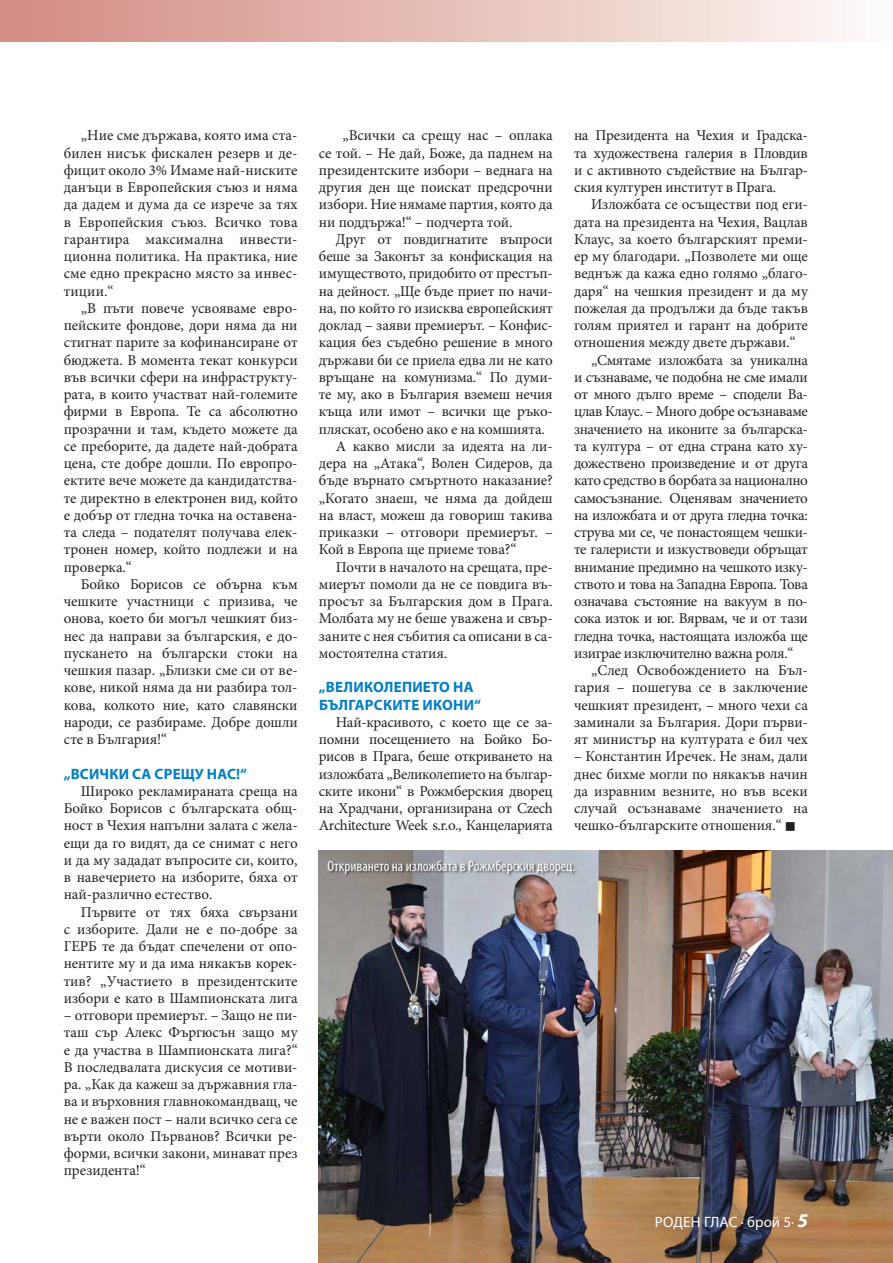
<style>
.page{position:relative;width:893px;height:1263px;background:#fff}
.page>*{position:absolute;margin:0;border:0;box-sizing:border-box;transform-origin:0 0}
.t1{font:15px/17.2px "Minion Pro";letter-spacing:-.01em;color:#231f20;text-align:justify}
.t2{font:700 15px/17.2px "Myriad Pro";letter-spacing:.015em;color:#007ec5}
.t3{font:condensed 15px "Myriad Pro";color:#fff}
.t4{font:15px "Minion Pro";letter-spacing:-.03em;color:#231f20}
.t5{font:15px "Myriad Pro";letter-spacing:.005em;color:#fff}
.s1{font-weight:700;font-style:italic;font-size:19.5px}
</style>
<div class="page">
<img style="left:319px;top:851px;width:574px;height:412px">
<div style="left:328px;top:859px;width:250px;height:18px;background:#231f20;opacity:.75"></div>
<div style="left:0;top:0;width:893px;height:42px;background:linear-gradient(to right,#d28980,#fdf9f6)"></div>
<p class="t1" style="left:64px;top:127px;width:235px;text-indent:17px">„Ние сме държава, която има ста&shy;билен нисък фискален резерв и де&shy;фицит около 3% Имаме най-ниските данъци в Европейския съюз и няма да дадем и дума да се изрече за тях в Европейския съюз. Всичко това гарантира максимална инвести&shy;ционна политика. На практика, ние сме едно прекрасно място за инвес&shy;тиции.“</p>
<p class="t1" style="left:64px;top:299px;width:235px;text-indent:17px">„В пъти повече усвояваме евро&shy;пейските фондове, дори няма да ни стигнат парите за кофинансиране от бюджета. В момента текат конкурси във всички сфери на инфраструкту&shy;рата, в които участват най-големите фирми в Европа. Те са абсолютно прозрачни и там, където можете да се преборите, да дадете най-добрата цена, сте добре дошли. По европро&shy;ектите вече можете да кандидатства&shy;те директно в електронен вид, който е добър от гледна точка на оставена&shy;та следа – подателят получава елек&shy;тронен номер, който подлежи и на проверка.“</p>
<p class="t1" style="left:64px;top:575px;width:235px;text-indent:17px">Бойко Борисов се обърна към чешките участници с призива, че онова, което би могъл чешкият биз&shy;нес да направи за българския, е до&shy;пускането на български стоки на чешкия пазар. „Близки сме си от ве&shy;кове, никой няма да ни разбира тол&shy;кова, колкото ние, като славянски народи, се разбираме. Добре дошли сте в България!“</p>
<p class="t2" style="left:64px;top:764px;width:185px">„Всички са срещу нас!“</p>
<p class="t1" style="left:64px;top:782px;width:235px;text-indent:17px">Широко рекламираната среща на Бойко Борисов с българската общ&shy;ност в Чехия напълни залата с жела&shy;ещи да го видят, да се снимат с него и да му зададат въпросите си, които, в навечерието на изборите, бяха от най-различно естество.</p>
<p class="t1" style="left:64px;top:903px;width:235px;text-indent:17px">Първите от тях бяха свързани с изборите. Дали не е по-добре за ГЕРБ те да бъдат спечелени от опо&shy;нентите му и да има някакъв корек&shy;тив? „Участието в президентските избори е като в Шампионската лига</p>
<p class="t1" style="left:64px;top:1007px;width:235px">– отговори премиерът. – Защо не пи&shy;таш сър Алекс Фъргюсън защо му е да участва в Шампионската лига?“ В последвалата дискусия се мотиви&shy;ра. „Как да кажеш за държавния гла&shy;ва и върховния главнокомандващ, че не е важен пост – нали всичко сега се върти около Първанов? Всички ре&shy;форми, всички закони, минават през президента!“</p>
<p class="t1" style="left:319px;top:127px;width:235px;text-indent:24px">„Всички са срещу нас – оплака се той. – Не дай, Боже, да паднем на президентските избори – веднага на другия ден ще поискат предсрочни избори. Ние нямаме партия, която да ни поддържа!“ – подчерта той.</p>
<p class="t1" style="left:336px;top:230px;width:218px">Друг от повдигнатите въпроси</p>
<p class="t1" style="left:319px;top:248px;width:235px">беше за Законът за конфискация на</p>
<p class="t1" style="left:319px;top:265px;width:235px">имуществото, придобито от престъп-</p>
<p class="t1" style="left:319px;top:282px;width:235px">на дейност. „Ще бъде приет по начи-</p>
<p class="t1" style="left:319px;top:299px;width:235px">на, по който го изисква европейският</p>
<p class="t1" style="left:319px;top:317px;width:235px">доклад – заяви премиерът. – Конфис-</p>
<p class="t1" style="left:319px;top:334px;width:235px">кация без съдебно решение в много</p>
<p class="t1" style="left:319px;top:351px;width:235px">държави би се приела едва ли не като</p>
<p class="t1" style="left:319px;top:368px;width:235px">връщане на комунизма.“ По думи-</p>
<p class="t1" style="left:319px;top:386px;width:235px">те му, ако в България вземеш нечия</p>
<p class="t1" style="left:319px;top:403px;width:235px">къща или имот – всички ще ръко-</p>
<p class="t1" style="left:319px;top:420px;width:227px">пляскат, особено ако е на комшията.</p>
<p class="t1" style="left:336px;top:437px;width:218px">А какво мисли за идеята на ли-</p>
<p class="t1" style="left:319px;top:455px;width:235px">дера на „Атака“, Волен Сидеров, да</p>
<p class="t1" style="left:319px;top:472px;width:235px">бъде върнато смъртното наказание?</p>
<p class="t1" style="left:319px;top:489px;width:235px">„Когато знаеш, че няма да дойдеш</p>
<p class="t1" style="left:319px;top:506px;width:235px">на власт, можеш да говориш такива</p>
<p class="t1" style="left:319px;top:524px;width:235px">приказки – отговори премиерът. –</p>
<p class="t1" style="left:319px;top:541px;width:199px">Кой в Европа ще приеме това?“</p>
<p class="t1" style="left:336px;top:558px;width:218px">Почти в началото на срещата, пре-</p>
<p class="t1" style="left:319px;top:575px;width:235px">миерът помоли да не се повдига въ-</p>
<p class="t1" style="left:319px;top:593px;width:235px">просът за Българския дом в Прага.</p>
<p class="t1" style="left:319px;top:610px;width:235px">Молбата му не беше уважена и свър-</p>
<p class="t1" style="left:319px;top:627px;width:235px">заните с нея събития са описани в са-</p>
<p class="t1" style="left:319px;top:644px;width:130px">мостоятелна статия.</p>
<p class="t2" style="left:319px;top:678px;width:164px">„Великолепието на българските икони“</p>
<p class="t1" style="left:319px;top:713px;width:235px;text-indent:17px">Най-красивото, с което ще се за&shy;помни посещението на Бойко Бо&shy;рисов в Прага, беше откриването на изложбата „Великолепието на българ&shy;ските икони“ в Рожмберския дворец на Храдчани, организирана от Czech Architecture Week s.r.o., Канцеларията</p>
<p class="t1" style="left:574px;top:127px;width:235px">на Президента на Чехия и Градска&shy;та художествена галерия в Пловдив и с активното съдействие на Българ&shy;ския културен институт в Прага.</p>
<p class="t1" style="left:591px;top:196px;width:218px">Изложбата се осъществи под еги-</p>
<p class="t1" style="left:574px;top:213px;width:235px">дата на президента на Чехия, Вацлав</p>
<p class="t1" style="left:574px;top:230px;width:235px">Клаус, за което българският преми-</p>
<p class="t1" style="left:574px;top:248px;width:235px">ер му благодари. „Позволете ми още</p>
<p class="t1" style="left:574px;top:265px;width:235px">веднъж да кажа едно голямо „благо-</p>
<p class="t1" style="left:574px;top:282px;width:235px">даря“ на чешкия президент и да му</p>
<p class="t1" style="left:574px;top:299px;width:235px">пожелая да продължи да бъде такъв</p>
<p class="t1" style="left:574px;top:317px;width:235px">голям приятел и гарант на добрите</p>
<p class="t1" style="left:574px;top:334px;width:223px">отношения между двете държави.“</p>
<p class="t1" style="left:591px;top:351px;width:218px">„Смятаме изложбата за уникална</p>
<p class="t1" style="left:574px;top:368px;width:235px">и съзнаваме, че подобна не сме имали</p>
<p class="t1" style="left:574px;top:386px;width:235px">от много дълго време – сподели Ва-</p>
<p class="t1" style="left:574px;top:403px;width:235px">цлав Клаус. – Много добре осъзнаваме</p>
<p class="t1" style="left:574px;top:420px;width:235px">значението на иконите за българска-</p>
<p class="t1" style="left:574px;top:437px;width:235px">та култура – от една страна като ху-</p>
<p class="t1" style="left:574px;top:455px;width:235px">дожествено произведение и от друга</p>
<p class="t1" style="left:574px;top:472px;width:235px">като средство в борбата за национално</p>
<p class="t1" style="left:574px;top:489px;width:235px">самосъзнание. Оценявам значението</p>
<p class="t1" style="left:574px;top:506px;width:235px">на изложбата и от друга гледна точка:</p>
<p class="t1" style="left:574px;top:524px;width:235px">струва ми се, че понастоящем чешки-</p>
<p class="t1" style="left:574px;top:541px;width:235px">те галеристи и изкуствоведи обръщат</p>
<p class="t1" style="left:574px;top:558px;width:235px">внимание предимно на чешкото изку-</p>
<p class="t1" style="left:574px;top:575px;width:235px">ството и това на Западна Европа. Това</p>
<p class="t1" style="left:574px;top:593px;width:235px">означава състояние на вакуум в по-</p>
<p class="t1" style="left:574px;top:610px;width:235px">сока изток и юг. Вярвам, че и от тази</p>
<p class="t4" style="left:574px;top:626px;width:235px">гледна точка, настоящата изложба ще</p>
<p class="t1" style="left:574px;top:644px;width:221px">изиграе изключително важна роля.“</p>
<p class="t1" style="left:591px;top:662px;width:218px">„След Освобождението на Бъл-</p>
<p class="t1" style="left:574px;top:679px;width:235px">гария – пошегува се в заключение</p>
<p class="t1" style="left:574px;top:696px;width:235px">чешкият президент, – много чехи са</p>
<p class="t1" style="left:574px;top:713px;width:235px">заминали за България. Дори първи-</p>
<p class="t1" style="left:574px;top:731px;width:235px">ят министър на културата е бил чех</p>
<p class="t1" style="left:574px;top:748px;width:235px">– Константин Иречек. Не знам, дали днес бихме могли по някакъв начин да изравним везните, но във всеки случай осъзнаваме значението на чешко-българските отношения.“ ■</p>
<p class="t3" style="left:327px;top:857px;width:249px">Откриването на изложбата в Рожмберския дворец.</p>
<p class="t5" style="left:655px;top:1212px;width:155px">Роден Глас · брой 5· <span class="s1">5</span></p>
</div>
